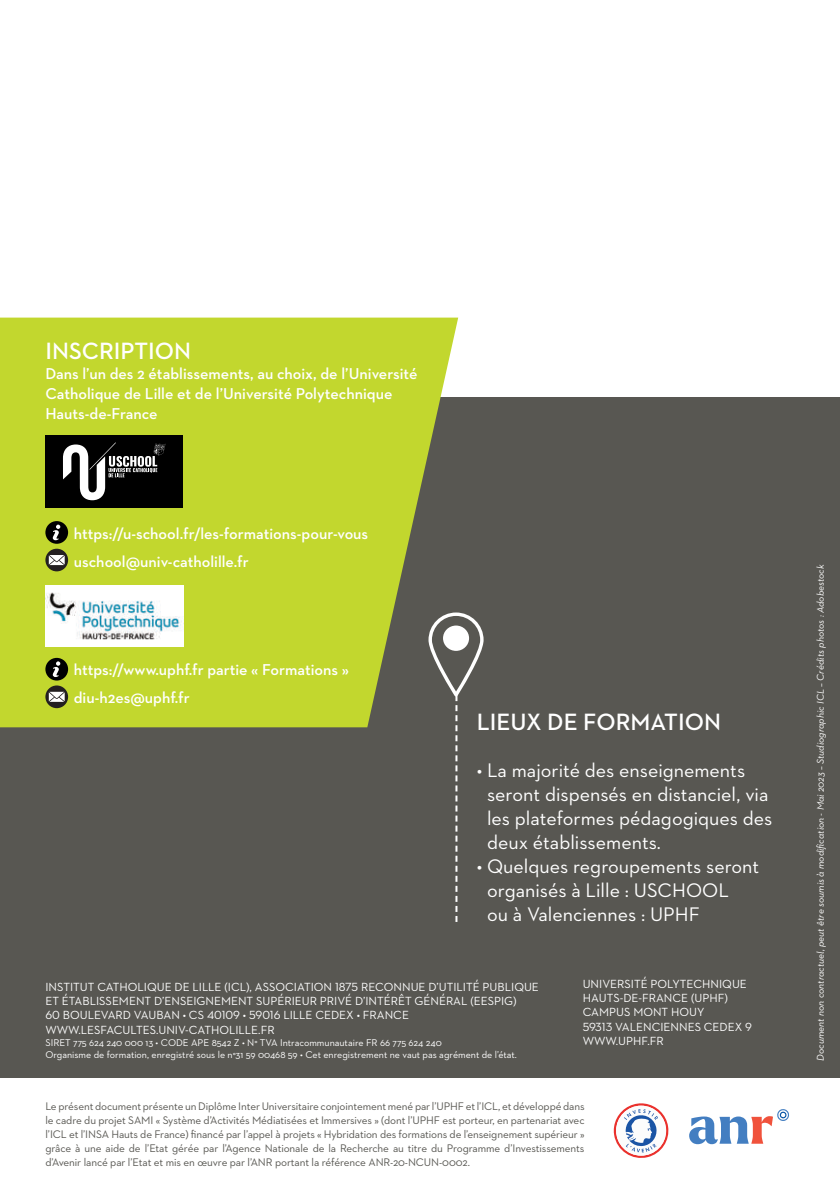
<style>
.page{position:relative;width:840px;height:1191px;background:#fff}
.page>*{position:absolute;margin:0;border:0;box-sizing:border-box;transform-origin:0 0}
.t1{font:600 24px "Neutraface 2 Text";color:#fff}
.t2{font:20px/24px "Neutraface 2 Text";color:#fff}
.t3{font:600 16px/20px "Neutraface 2 Text";color:#fff}
.t4{font:12px/14.4px "Neutraface 2 Text";color:#fff}
.t5{font:11.2px/14px "Neutraface 2 Text";letter-spacing:-.01em;color:#585752;text-align:justify}
.t6{font:10px/12px "Neutraface 2 Text";color:#fff}
.t7{font:italic 10px "Neutraface 2 Text";color:#fff}
</style>
<div class="page">
<div style="left:0;top:397px;width:839px;height:680px;background:#585752"></div>
<svg style="left:0;top:317px;width:458px;height:410px;background:#b9cb32"></svg>
<svg style="left:428px;top:612px;width:55px;height:310px"></svg>
<div style="left:444px;top:626px;width:23px;height:23px;background:#fff;border-radius:50%"></div>
<div style="left:45px;top:435px;width:138px;height:72px;background:#000"></div>
<svg style="left:63px;top:442px;width:102px;height:58px"></svg>
<svg style="left:689px;top:1109px;width:99px;height:35px"></svg>
<svg style="left:613px;top:1103px;width:56px;height:55px"></svg>
<svg style="left:45px;top:549px;width:23px;height:22px"></svg>
<svg style="left:49px;top:555px;width:16px;height:10px"></svg>
<svg style="left:45px;top:521px;width:23px;height:23px"></svg>
<svg style="left:45px;top:685px;width:23px;height:23px"></svg>
<svg style="left:49px;top:692px;width:16px;height:10px"></svg>
<svg style="left:45px;top:658px;width:23px;height:22px"></svg>
<img style="left:45px;top:585px;width:138px;height:61px">
<h1 class="t1" style="left:45px;top:336px;width:147px">INSCRIPTION</h1>
<h3 class="t3" style="left:45px;top:363px;width:373px">Dans l’un des 2 établissements, au choix, de l’Université<br>Catholique de Lille et de l’Université Polytechnique<br>Hauts-de-France</h3>
<h3 class="t3" style="left:74px;top:519px;width:296px;line-height:28px">https://u-school.fr/les-formations-pour-vous uschool@univ-catholille.fr</h3>
<h3 class="t3" style="left:74px;top:655px;width:277px;line-height:28px">https://www.uphf.fr partie « Formations » diu-h2es@uphf.fr</h3>
<h1 class="t1" style="left:476px;top:707px;width:245px">LIEUX DE FORMATION</h1>
<h2 class="t2" style="left:487px;top:757px;width:287px;text-indent:-10px">• La majorité des enseignements seront dispensés en distanciel, via les plateformes pédagogiques des deux établissements.</h2>
<h2 class="t2" style="left:487px;top:853px;width:273px;text-indent:-10px">• Quelques regroupements seront organisés à Lille : USCHOOL<br>ou à Valenciennes : UPHF</h2>
<p class="t4" style="left:45px;top:979px;width:494px">INSTITUT CATHOLIQUE DE LILLE (ICL), ASSOCIATION 1875 RECONNUE D’UTILITÉ PUBLIQUE ET ÉTABLISSEMENT D’ENSEIGNEMENT SUPÉRIEUR PRIVÉ D’INTÉRÊT GÉNÉRAL (EESPIG)<br>60 BOULEVARD VAUBAN • CS 40109 • 59016 LILLE CEDEX • FRANCE WWW.LESFACULTES.UNIV-CATHOLILLE.FR</p>
<p class="t6" style="left:45px;top:1036px;width:473px">SIRET 775 624 240 000 13 • CODE APE 8542 Z • N° TVA Intracommunautaire FR 66 775 624 240<br>Organisme de formation, enregistré sous le n°31 59 00468 59 • Cet enregistrement ne vaut pas agrément de l’état.</p>
<p class="t4" style="left:582px;top:976px;width:171px">UNIVERSITÉ POLYTECHNIQUE<br>HAUTS-DE-FRANCE (UPHF)<br>CAMPUS MONT HOUY<br>59313 VALENCIENNES CEDEX 9<br>WWW.UPHF.FR</p>
<p class="t5" style="left:45px;top:1099px;width:540px">Le présent document présente un Diplôme Inter Universitaire conjointement mené par l’UPHF et l’ICL, et développé dans le cadre du projet SAMI « Système d’Activités Médiatisées et Immersives » (dont l’UPHF est porteur, en partenariat avec l’ICL et l’INSA Hauts de France) financé par l’appel à projets « Hybridation des formations de l’enseignement supérieur » grâce à une aide de l’Etat gérée par l’Agence Nationale de la Recherche au titre du Programme d’Investissements d’Avenir lancé par l’Etat et mis en œuvre par l’ANR portant la référence ANR-20-NCUN-0002.</p>
<p class="t7" style="left:813px;top:1060px;width:497px;rotate:-90deg">Document non contractuel, peut être soumis à modification - Mai 2023 – Studiographic ICL – Crédits photos : Adobestock</p>
</div>
